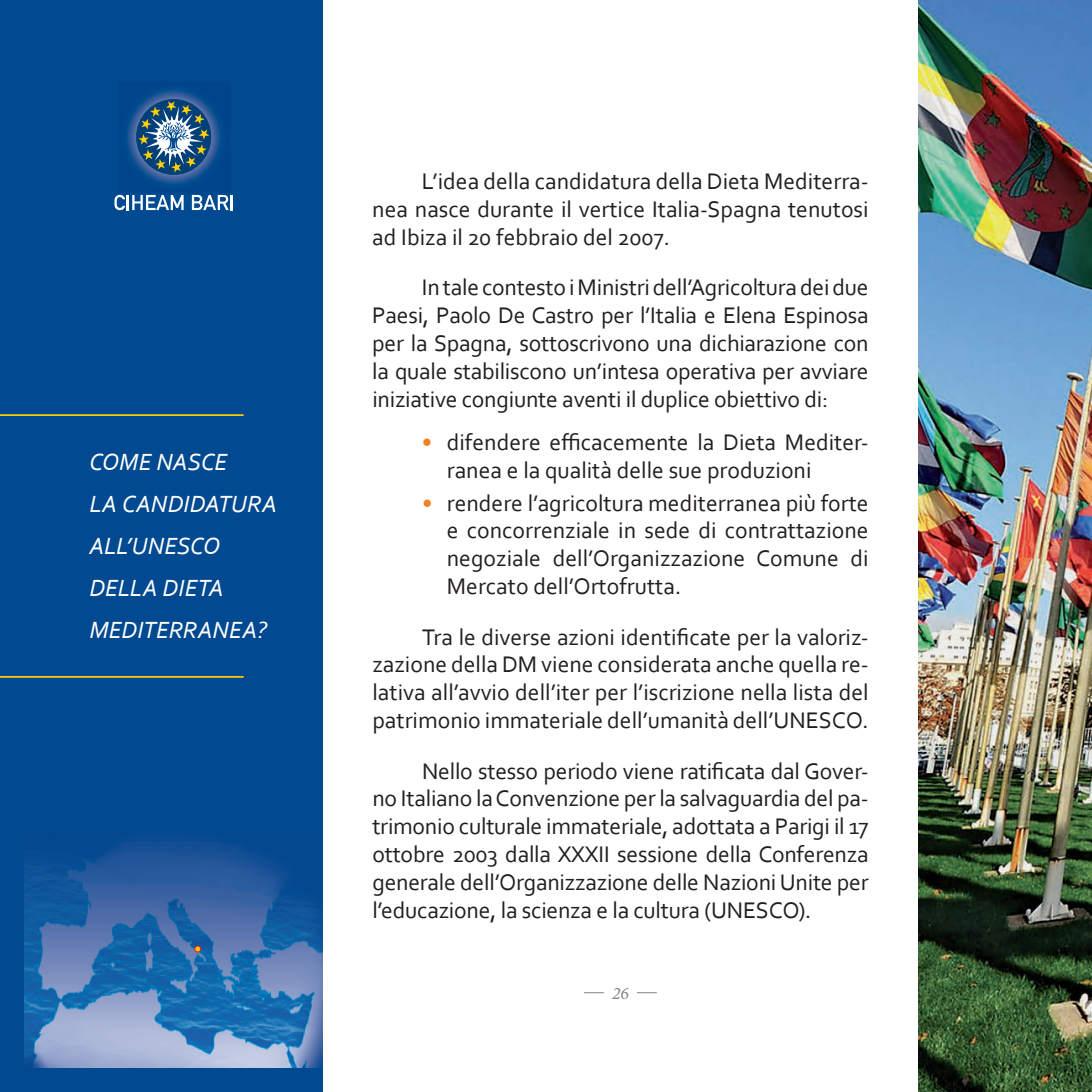
<style>
.page{position:relative;width:1092px;height:1092px;background:#fff}
.page>*{position:absolute;margin:0;border:0;box-sizing:border-box;transform-origin:0 0}
.t1{font:italic 24.5px/42px "Corbel";color:#fff}
.t2{font:23.62px/27.8px "Corbel";color:#231f20;text-align:justify}
.t3{font:italic 17.5px "Minion Pro";color:#808285}
.s1{color:#f58220}
</style>
<div class="page">
<img style="left:918px;top:0;width:173px;height:1091px">
<div style="left:0;top:0;width:322px;height:1091px;background:#014990"></div>
<img style="left:127px;top:90px;width:93px;height:94px">
<div style="left:136px;top:99px;width:75px;height:76px;background:#013f7a;border-radius:50%"></div>
<svg style="left:138px;top:101px;width:71px;height:72px"></svg>
<img style="left:25px;top:838px;width:297px;height:229px">
<div style="left:194px;top:945px;width:7px;height:7px;border:1px solid #ee1d23;border-radius:50%"></div>
<svg style="left:114px;top:195px;width:70px;height:15px"></svg>
<svg style="left:192px;top:195px;width:41px;height:15px"></svg>
<hr style="left:0;top:414px;width:243px;height:2px;background:#feca0a">
<hr style="left:0;top:676px;width:243px;height:1px;background:#feca0a">
<svg style="left:584px;top:992px;width:20px;height:1px"></svg>
<svg style="left:637px;top:992px;width:19px;height:1px"></svg>
<p class="t1" style="left:89px;top:440px;width:189px">COME NASCE<br>LA CANDIDATURA<br>ALL’UNESCO<br>DELLA DIETA<br>MEDITERRANEA?</p>
<p class="t2" style="left:372px;top:167px;width:498px;text-indent:50px">L’idea della candidatura della Dieta Mediterra&shy;nea nasce durante il vertice Italia-Spagna tenutosi ad Ibiza il 20 febbraio del 2007.</p>
<p class="t2" style="left:372px;top:273px;width:498px;text-indent:50px">Intalecontesto i Ministridell’Agricolturadeidue Paesi, Paolo De Castro per l’Italia e Elena Espinosa per la Spagna, sottoscrivono una dichiarazione con la quale stabiliscono un’intesa operativa per avviare iniziative congiunte aventi il duplice obiettivo di:</p>
<p class="t2" style="left:447px;top:427px;width:423px;text-indent:-25px"><span class="s1">•</span> difendere efficacemente la Dieta Mediter&shy;ranea e la qualità delle sue produzioni</p>
<p class="t2" style="left:447px;top:488px;width:423px;text-indent:-25px"><span class="s1">•</span> rendere l’agricoltura mediterranea più forte e concorrenziale in sede di contrattazione negoziale dell’Organizzazione Comune di Mercato dell’Ortofrutta.</p>
<p class="t2" style="left:372px;top:622px;width:498px;text-indent:50px">Tra le diverse azioni identificate per la valoriz&shy;zazione della DM viene considerata anche quella re&shy;lativa all’avvio dell’iter per l’iscrizione nella lista del patrimonio immateriale dell’umanità dell’UNESCO.</p>
<p class="t2" style="left:372px;top:756px;width:498px;text-indent:50px">Nello stesso periodo viene ratificata dal Gover&shy;no Italiano laConvenzione per la salvaguardia del pa&shy;trimonio culturale immateriale, adottata a Parigi il 17 ottobre 2003 dalla XXXII sessione della Conferenza generale dell’Organizzazione delle Nazioni Unite per l’educazione, la scienza e la cultura (UNESCO).</p>
<p class="t3" style="left:612px;top:981px;width:18px">26</p>
</div>
